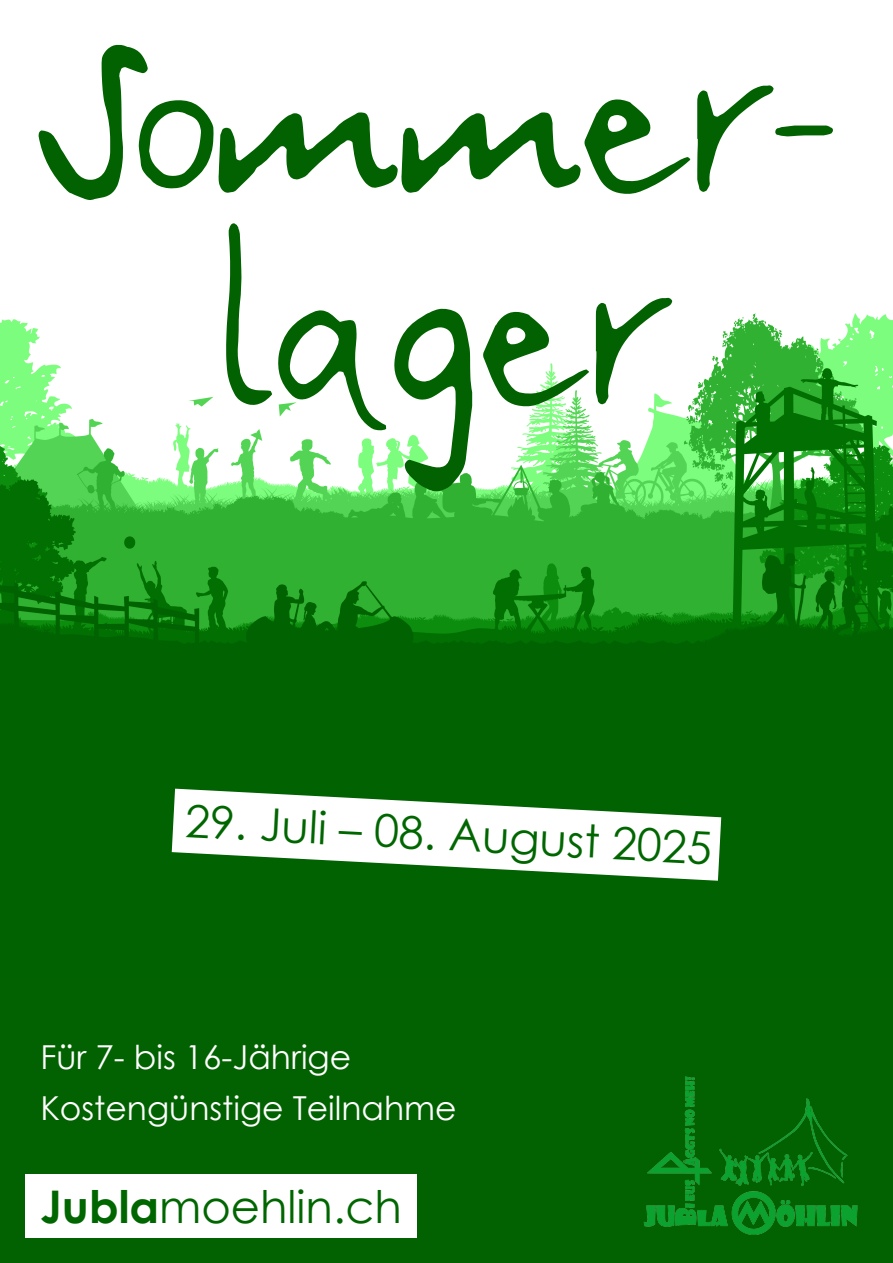
<style>
.page{position:relative;width:893px;height:1263px;background:#fff}
.page>*{position:absolute;margin:0;border:0;box-sizing:border-box;transform-origin:0 0}
.t1{font:177px/212.4px "Jubla Hand";color:#026201;text-align:center}
.t2{font:45px "Century Gothic";color:#060}
.t3{font:33px/50.4px "Century Gothic";color:#fff}
.s1{font-weight:700}
</style>
<div class="page">
<img style="left:0;top:313px;width:893px;height:666px">
<div style="left:0;top:979px;width:893px;height:284px;background:#026201"></div>
<svg style="left:172px;top:789px;width:549px;height:92px"></svg>
<div style="left:26px;top:1174px;width:391px;height:63px;background:#fff"></div>
<img style="left:643px;top:1076px;width:215px;height:159px">
<h1 class="t1" style="left:53px;top:25px;width:789px">Sommer&shy;lager</h1>
<h2 class="t2" style="left:187px;top:789px;width:529px;rotate:3deg">29. Juli – 08. August 2025</h2>
<p class="t3" style="left:40px;top:1032px;width:418px">Für 7- bis 16-Jährige<br>Kostengünstige Teilnahme</p>
<h2 class="t2" style="left:40px;top:1175px;width:363px"><span class="s1">Jubla</span>moehlin.ch</h2>
</div>
